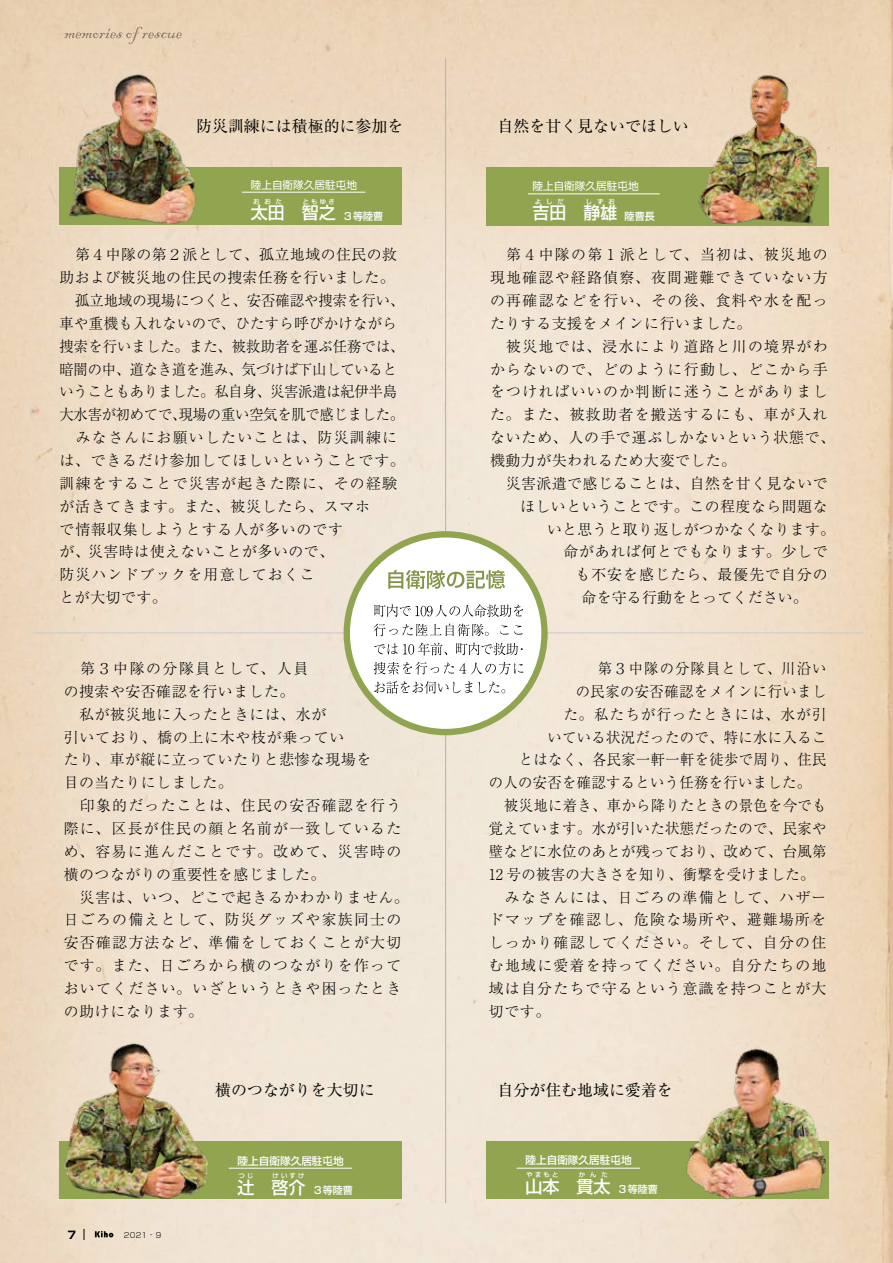
<style>
.page{position:relative;width:893px;height:1263px;background:#fff}
.page>*{position:absolute;margin:0;border:0;box-sizing:border-box;transform-origin:0 0}
.t1{font:500 16.95px "Shin Go Pro";color:#fff}
.t2{font:15.9px "Ryumin Pro";color:#000}
.t3{font:300 14.85px/22.8px "Ryumin Pro";letter-spacing:.085em;color:#000}
.t4{font:300 14.85px/22.8px "Ryumin Pro";letter-spacing:.05em;color:#000}
.t5{font:300 14.85px/22.8px "Ryumin Pro";letter-spacing:.05em;color:#000;scale:.96 1}
.t6{font:300 14.85px "Ryumin Pro";letter-spacing:.03em;color:#000;scale:.96 1}
.t7{font:300 14.85px "Ryumin Pro";letter-spacing:.025em;color:#000;scale:.96 1}
.t8{font:300 14.85px "Ryumin Pro";letter-spacing:-.015em;color:#000;scale:.96 1}
.t9{font:300 14.85px "Ryumin Pro";letter-spacing:.09em;color:#000}
.t10{font:300 14.85px "Ryumin Pro";letter-spacing:.03em;color:#000}
.t11{font:300 14.85px "Ryumin Pro";letter-spacing:.01em;color:#000;scale:.96 1}
.t12{font:300 14.85px "Ryumin Pro";letter-spacing:.005em;color:#000;scale:.96 1}
.t13{font:300 14.85px "Ryumin Pro";letter-spacing:.025em;color:#000}
.t14{font:300 14.85px "Ryumin Pro";letter-spacing:.02em;color:#000}
.t15{font:300 14.85px "Ryumin Pro";letter-spacing:.095em;color:#000;scale:.96 1}
.t16{font:300 14.85px "Ryumin Pro";letter-spacing:.015em;color:#000}
.t17{font:300 14.85px "Ryumin Pro";letter-spacing:.08em;color:#000;scale:.96 1}
.t18{font:10.65px "Shin Go Pro";color:#fff}
.t19{font:500 10.65px "Shin Go Pro";color:#fff}
.t20{font:700 10.65px "Shin Go Pro";color:#000}
.t21{font:500 10.05px "Shin Go Pro";color:#fff}
.t22{font:300 7.5px "Shin Go Pro";color:#000}
.t23{font:500 6.45px "Shin Go Pro";letter-spacing:.335em;color:#fff}
</style>
<div class="page">
<img style="left:0;top:0;width:893px;height:1263px">
<div style="left:486px;top:167px;width:343px;height:58px;background:#91a551"></div>
<div style="left:60px;top:1141px;width:342px;height:58px;background:#91a551"></div>
<div style="left:486px;top:1141px;width:343px;height:58px;background:#91a551"></div>
<hr style="left:528px;top:194px;width:132px;height:1px;background:#fff">
<hr style="left:229px;top:1168px;width:123px;height:1px;background:#fff">
<hr style="left:517px;top:1168px;width:123px;height:1px;background:#fff">
<hr style="left:33px;top:632px;width:830px;height:1px;background:#ccc">
<img style="left:681px;top:60px;width:164px;height:164px">
<img style="left:672px;top:1038px;width:164px;height:161px">
<img style="left:56px;top:1033px;width:164px;height:166px">
<hr style="left:445px;top:58px;width:1px;height:1145px;background:#b5b6b6">
<div style="left:60px;top:167px;width:342px;height:58px;background:#91a551"></div>
<hr style="left:242px;top:192px;width:123px;height:1px;background:#fff">
<img style="left:58px;top:60px;width:164px;height:164px">
<div style="left:344px;top:531px;width:204px;height:204px;background:#91a551;border-radius:50%"></div>
<div style="left:350px;top:537px;width:191px;height:192px;background:#fff;border-radius:50%"></div>
<svg style="left:388px;top:570px;width:117px;height:19px"></svg>
<svg style="left:374px;top:681px;width:131px;height:13px"></svg>
<svg style="left:374px;top:643px;width:149px;height:12px"></svg>
<svg style="left:373px;top:623px;width:150px;height:13px"></svg>
<svg style="left:374px;top:604px;width:149px;height:13px"></svg>
<svg style="left:374px;top:662px;width:149px;height:12px"></svg>
<svg style="left:64px;top:27px;width:118px;height:17px;background:#dcc6ab"></svg>
<svg style="left:95px;top:1231px;width:18px;height:6px"></svg>
<p class="t2" style="left:196px;top:114px;width:209px">防災訓練には積極的に参加を</p>
<p class="t2" style="left:497px;top:114px;width:193px">自然を甘く見ないでほしい</p>
<p class="t18" style="left:251px;top:176px;width:108px">陸上自衛隊久居駐屯地</p>
<p class="t1" style="left:251px;top:199px;width:36px">太田</p>
<p class="t23" style="left:253px;top:196px;width:31px">おおた</p>
<p class="t23" style="left:303px;top:196px;width:33px">ともゆき</p>
<p class="t1" style="left:302px;top:199px;width:36px">智之</p>
<p class="t21" style="left:343px;top:208px;width:42px">３等陸曹</p>
<p class="t10" style="left:75px;top:243px;width:323px">第４中隊の第２派として、孤立地域の住民の救</p>
<p class="t13" style="left:60px;top:266px;width:337px">助および被災地の住民の捜索任務を行いました。</p>
<p class="t12" style="left:75px;top:289px;width:344px">孤立地域の現場につくと、安否確認や捜索を行い、</p>
<p class="t6" style="left:60px;top:312px;width:353px">車や重機も入れないので、ひたすら呼びかけながら</p>
<p class="t11" style="left:60px;top:334px;width:361px">捜索を行いました。また、被救助者を運ぶ任務では、</p>
<p class="t8" style="left:60px;top:357px;width:353px">暗闇の中、道なき道を進み、気づけば下山していると</p>
<p class="t8" style="left:60px;top:380px;width:353px">いうこともありました。私自身、災害派遣は紀伊半島</p>
<p class="t8" style="left:60px;top:403px;width:360px">大水害が初めてで現場の重い空気を肌で感じました。</p>
<p class="t5" style="left:60px;top:402px;width:361px;text-indent:112px">、<br>　みなさんにお願いしたいことは、防災訓練には、できるだけ参加してほしいということです。訓練をすることで災害が起きた際に、その経験が活きてきます。また、被災したら、スマホ<br>で情報収集しようとする人が多いのです<br>が、災害時は使えないことが多いので、<br>防災ハンドブックを用意しておくこ<br>とが大切です。</p>
<p class="t18" style="left:532px;top:177px;width:108px">陸上自衛隊久居駐屯地</p>
<p class="t1" style="left:532px;top:199px;width:36px">吉田</p>
<p class="t23" style="left:535px;top:196px;width:31px">よしだ</p>
<p class="t23" style="left:586px;top:196px;width:31px">しずお</p>
<p class="t1" style="left:583px;top:199px;width:36px">静雄</p>
<p class="t21" style="left:625px;top:208px;width:32px">陸曹長</p>
<p class="t3" style="left:490px;top:242px;width:347px;text-indent:16px">第４中隊の第１派として、当初は、被災地の現地確認や経路偵察、夜間避難できていない方の再確認などを行い、その後、食料や水を配ったりする支援をメインに行いました。<br>　被災地では、浸水により道路と川の境界がわからないので、どのように行動し、どこから手をつければいいのか判断に迷うことがありました。また、被救助者を搬送するにも、車が入れないため、人の手で運ぶしかないという状態で、機動力が失われるため大変でした。</p>
<p class="t10" style="left:506px;top:472px;width:323px">災害派遣で感じることは、自然を甘く見ないで</p>
<p class="t4" style="left:520px;top:494px;width:309px">ほしいということです。この程度なら問題な</p>
<p class="t14" style="left:547px;top:517px;width:289px">いと思うと取り返しがつかなくなります。</p>
<p class="t4" style="left:564px;top:539px;width:265px">命があれば何とでもなります。少しで</p>
<p class="t4" style="left:576px;top:562px;width:254px">も不安を感じたら、最優先で自分の</p>
<p class="t16" style="left:582px;top:586px;width:228px">命を守る行動をとってください。</p>
<p class="t4" style="left:64px;top:656px;width:339px">　第３中隊の分隊員として、人員<br>の捜索や安否確認を行いました。<br>　私が被災地に入ったときには、水が<br>引いており、橋の上に木や枝が乗ってい<br>たり、車が縦に立っていたりと悲惨な現場を<br>目の当たりにしました。<br>　印象的だったことは、住民の安否確認を行う際に、区長が住民の顔と名前が一致しているため、容易に進んだことです。改めて、災害時の横のつながりの重要性を感じました。</p>
<p class="t3" style="left:64px;top:884px;width:346px;text-indent:16px">災害は、いつ、どこで起きるかわかりません。日ごろの備えとして、防災グッズや家族同士の安否確認方法など、準備をしておくことが大切です。また、日ごろから横のつながりを作っておいてください。いざというときや困ったときの助けになります。</p>
<p class="t17" style="left:598px;top:657px;width:240px">第３中隊の分隊員として、川沿い</p>
<p class="t5" style="left:576px;top:679px;width:262px">の民家の安否確認をメインに行いまし</p>
<p class="t15" style="left:564px;top:702px;width:275px">た。私たちが行ったときには、水が引</p>
<p class="t6" style="left:547px;top:725px;width:292px">いている状況だったので、特に水に入るこ</p>
<p class="t7" style="left:519px;top:748px;width:322px">とはなく、各民家一軒一軒を徒歩で周り、住民</p>
<p class="t7" style="left:489px;top:771px;width:337px">の人の安否を確認するという任務を行いました。</p>
<p class="t7" style="left:504px;top:794px;width:337px">被災地に着き、車から降りたときの景色を今でも</p>
<p class="t6" style="left:489px;top:817px;width:353px">覚えています。水が引いた状態だったので、民家や</p>
<p class="t6" style="left:489px;top:839px;width:353px">壁などに水位のあとが残っており、改めて、台風第</p>
<p class="t7" style="left:489px;top:862px;width:341px">12 号の被害の大きさを知り、衝撃を受けました。</p>
<p class="t9" style="left:505px;top:885px;width:323px">みなさんには、日ごろの準備として、ハザー</p>
<p class="t9" style="left:489px;top:908px;width:339px">ドマップを確認し、危険な場所や、避難場所を</p>
<p class="t9" style="left:489px;top:931px;width:339px">しっかり確認してください。そして、自分の住</p>
<p class="t3" style="left:489px;top:953px;width:339px">む地域に愛着を持ってください。自分たちの地</p>
<p class="t3" style="left:489px;top:976px;width:339px">域は自分たちで守るという意識を持つことが大</p>
<p class="t4" style="left:489px;top:999px;width:63px">切です。</p>
<p class="t2" style="left:215px;top:1077px;width:161px">横のつながりを大切に</p>
<p class="t2" style="left:497px;top:1077px;width:177px">自分が住む地域に愛着を</p>
<p class="t19" style="left:238px;top:1152px;width:108px">陸上自衛隊久居駐屯地</p>
<p class="t1" style="left:238px;top:1173px;width:19px">辻</p>
<p class="t23" style="left:273px;top:1170px;width:33px">けいすけ</p>
<p class="t23" style="left:239px;top:1170px;width:16px">つじ</p>
<p class="t1" style="left:272px;top:1173px;width:36px">啓介</p>
<p class="t21" style="left:313px;top:1182px;width:42px">３等陸曹</p>
<p class="t19" style="left:525px;top:1151px;width:108px">陸上自衛隊久居駐屯地</p>
<p class="t1" style="left:525px;top:1172px;width:36px">山本</p>
<p class="t23" style="left:579px;top:1169px;width:31px">かんた</p>
<p class="t23" style="left:526px;top:1169px;width:33px">やまもと</p>
<p class="t1" style="left:576px;top:1172px;width:36px">貫太</p>
<p class="t21" style="left:618px;top:1181px;width:42px">３等陸曹</p>
<p class="t20" style="left:67px;top:1226px;width:10px">7</p>
<p class="t22" style="left:124px;top:1228px;width:40px">2021 ９-</p>
</div>
